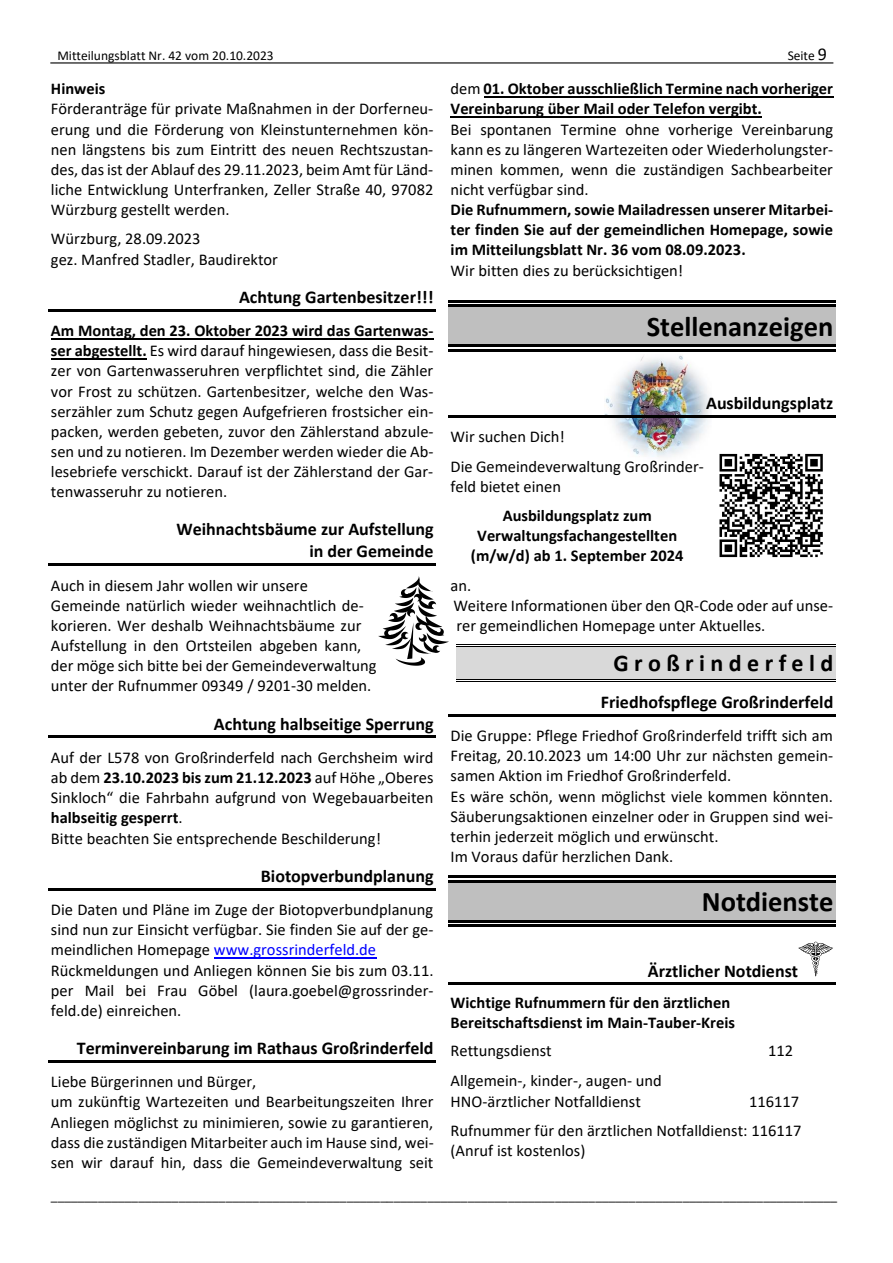
<style>
.page{position:relative;width:893px;height:1263px;background:#fff}
.page>*{position:absolute;margin:0;border:0;box-sizing:border-box;transform-origin:0 0}
.t1{font:700 28.5px "Calibri";color:#000}
.t2{font:700 24px "Calibri";color:#000}
.t3{font:700 18px/22px "Calibri";color:#000;text-align:right}
.t4{font:16.5px/20.1px "Calibri";color:#000}
.t5{font:700 16.5px/20.1px "Calibri";color:#000}
.t6{font:13.5px "Calibri";color:#000}
.s1{font-size:18px}
.s2{font-weight:700}
.s3{color:#00f}
.s4{font-weight:400}
</style>
<div class="page">
<hr style="left:50px;top:62px;width:783px;height:2px;background:#000">
<img style="left:604px;top:355px;width:107px;height:102px">
<hr style="left:49px;top:309px;width:387px;height:2px;background:#000">
<hr style="left:51px;top:338px;width:383px;height:1px;background:#000">
<hr style="left:51px;top:358px;width:96px;height:1px;background:#000">
<hr style="left:49px;top:564px;width:387px;height:2px;background:#000">
<hr style="left:49px;top:736px;width:387px;height:2px;background:#000">
<hr style="left:49px;top:888px;width:387px;height:2px;background:#000">
<hr style="left:214px;top:957px;width:162px;height:1px;background:#00f">
<hr style="left:49px;top:1060px;width:387px;height:2px;background:#000">
<hr style="left:484px;top:96px;width:349px;height:1px;background:#000">
<hr style="left:451px;top:116px;width:311px;height:1px;background:#000">
<div style="left:448px;top:307px;width:388px;height:38px;background:#bfbfbf"></div>
<hr style="left:448px;top:300px;width:388px;height:2px;background:#000">
<hr style="left:448px;top:305px;width:388px;height:2px;background:#000">
<hr style="left:448px;top:349px;width:388px;height:2px;background:#000">
<hr style="left:448px;top:345px;width:388px;height:2px;background:#000">
<hr style="left:448px;top:415px;width:388px;height:2px;background:#000">
<div style="left:456px;top:647px;width:380px;height:32px;background:#d9d9d9"></div>
<hr style="left:456px;top:644px;width:380px;height:1px;background:#000">
<hr style="left:456px;top:646px;width:380px;height:1px;background:#000">
<hr style="left:456px;top:681px;width:380px;height:1px;background:#000">
<hr style="left:456px;top:679px;width:380px;height:1px;background:#000">
<hr style="left:448px;top:714px;width:388px;height:2px;background:#000">
<div style="left:448px;top:882px;width:388px;height:38px;background:#bfbfbf"></div>
<hr style="left:448px;top:875px;width:388px;height:3px;background:#000">
<hr style="left:448px;top:880px;width:388px;height:2px;background:#000">
<hr style="left:448px;top:924px;width:388px;height:3px;background:#000">
<hr style="left:448px;top:920px;width:388px;height:2px;background:#000">
<svg style="left:798px;top:942px;width:35px;height:34px"></svg>
<hr style="left:448px;top:983px;width:388px;height:2px;background:#000">
<svg style="left:378px;top:576px;width:71px;height:90px"></svg>
<img style="left:719px;top:453px;width:104px;height:105px">
<p class="t6" style="left:57px;top:50px;width:218px">Mitteilungsblatt Nr. 42 vom 20.10.2023</p>
<p class="t6" style="left:788px;top:50px;width:41px">Seite <span class="s1">9</span></p>
<p class="t5" style="left:51px;top:79px;width:56px">Hinweis</p>
<p class="t4" style="left:51px;top:100px;width:384px;text-align:justify">Förderanträge für private Maßnahmen in der Dorferneu&shy;erung und die Förderung von Kleinstunternehmen kön&shy;nen längstens bis zum Eintritt des neuen Rechtszustan&shy;des, das ist der Ablauf des 29.11.2023, beim Amt für Länd&shy;liche Entwicklung Unterfranken, Zeller Straße 40, 97082<br>Würzburg gestellt werden.</p>
<p class="t4" style="left:51px;top:230px;width:229px">Würzburg, 28.09.2023<br>gez. Manfred Stadler, Baudirektor</p>
<p class="t3" style="left:239px;top:286px;width:196px">Achtung Gartenbesitzer!!!</p>
<p class="t4" style="left:51px;top:322px;width:384px;text-align:justify"><span class="s2">Am Montag, den 23. Oktober 2023 wird das Gartenwas&shy;ser abgestellt.</span> Es wird darauf hingewiesen, dass die Besit&shy;zer von Gartenwasseruhren verpflichtet sind, die Zähler vor Frost zu schützen. Gartenbesitzer, welche den Was&shy;serzähler zum Schutz gegen Aufgefrieren frostsicher ein&shy;packen, werden gebeten, zuvor den Zählerstand abzule&shy;sen und zu notieren. Im Dezember werden wieder die Ab&shy;lesebriefe verschickt. Darauf ist der Zählerstand der Gar&shy;tenwasseruhr zu notieren.</p>
<p class="t3" style="left:176px;top:519px;width:259px">Weihnachtsbäume zur Aufstellung in der Gemeinde</p>
<p class="t4" style="left:51px;top:576px;width:327px">Auch in diesem Jahr wollen wir unsere Gemeinde natürlich wieder weihnachtlich de&shy;korieren. Wer deshalb Weihnachtsbäume zur Aufstellung in den Ortsteilen abgeben kann, der möge sich bitte bei der Gemeindeverwaltung unter der Rufnummer 09349 / 9201-30 melden.</p>
<p class="t3" style="left:214px;top:713px;width:221px">Achtung halbseitige Sperrung</p>
<p class="t4" style="left:51px;top:748px;width:384px">Auf der L578 von Großrinderfeld nach Gerchsheim wird ab dem <span class="s2">23.10.2023 bis zum 21.12.2023</span> auf Höhe „Oberes Sinkloch“ die Fahrbahn aufgrund von Wegebauarbeiten <span class="s2">halbseitig gesperrt</span>.<br>Bitte beachten Sie entsprechende Beschilderung!</p>
<p class="t3" style="left:261px;top:865px;width:174px">Biotopverbundplanung</p>
<p class="t4" style="left:51px;top:900px;width:384px">Die Daten und Pläne im Zuge der Biotopverbundplanung sind nun zur Einsicht verfügbar. Sie finden Sie auf der ge&shy;meindlichen Homepage <span class="s3">www.grossrinderfeld.de </span>Rückmeldungen und Anliegen können Sie bis zum 03.11. per Mail bei Frau Göbel (laura.goebel@grossrinder&shy;feld.de) einreichen.</p>
<p class="t3" style="left:77px;top:1037px;width:358px">Terminvereinbarung im Rathaus Großrinderfeld</p>
<p class="t4" style="left:51px;top:1073px;width:384px">Liebe Bürgerinnen und Bürger,<br>um zukünftig Wartezeiten und Bearbeitungszeiten Ihrer Anliegen möglichst zu minimieren, sowie zu garantieren, dass die zuständigen Mitarbeiter auch im Hause sind, wei&shy;sen wir darauf hin, dass die Gemeindeverwaltung seit</p>
<p class="t5" style="left:451px;top:79px;width:384px"><span class="s4">dem</span> 01. Oktober ausschließlich Termine nach vorheriger<br>Vereinbarung über Mail oder Telefon vergibt.</p>
<p class="t4" style="left:451px;top:120px;width:384px;text-align:justify">Bei spontanen Termine ohne vorherige Vereinbarung kann es zu längeren Wartezeiten oder Wiederholungster&shy;minen kommen, wenn die zuständigen Sachbearbeiter nicht verfügbar sind.</p>
<p class="t5" style="left:451px;top:200px;width:384px;text-align:justify">Die Rufnummern, sowie Mailadressen unserer Mitarbei&shy;ter finden Sie auf der gemeindlichen Homepage, sowie im Mitteilungsblatt Nr. 36 vom 08.09.2023.</p>
<p class="t4" style="left:451px;top:261px;width:234px">Wir bitten dies zu berücksichtigen!</p>
<h1 class="t1" style="left:647px;top:313px;width:188px">Stellenanzeigen</h1>
<p class="t3" style="left:706px;top:392px;width:129px">Ausbildungsplatz</p>
<p class="t4" style="left:451px;top:423px;width:255px;line-height:29.2px">Wir suchen Dich!<br>Die Gemeindeverwaltung Großrinder-</p>
<p class="t4" style="left:451px;top:477px;width:112px">feld bietet einen</p>
<p class="t5" style="left:471px;top:506px;width:214px;text-align:center">Ausbildungsplatz zum<br>Verwaltungsfachangestellten (m/w/d) ab 1. September 2024</p>
<p class="t4" style="left:451px;top:576px;width:384px">an.<br>Weitere Informationen über den QR-Code oder auf unse&shy;rer gemeindlichen Homepage unter Aktuelles.</p>
<h2 class="t2" style="left:614px;top:652px;width:221px">G r o ß r i n d e r f e l d</h2>
<p class="t3" style="left:601px;top:691px;width:234px">Friedhofspflege Großrinderfeld</p>
<p class="t4" style="left:451px;top:727px;width:384px">Die Gruppe: Pflege Friedhof Großrinderfeld trifft sich am Freitag, 20.10.2023 um 14:00 Uhr zur nächsten gemein&shy;samen Aktion im Friedhof Großrinderfeld.<br>Es wäre schön, wenn möglichst viele kommen könnten.<br>Säuberungsaktionen einzelner oder in Gruppen sind wei&shy;terhin jederzeit möglich und erwünscht.<br>Im Voraus dafür herzlichen Dank.</p>
<h1 class="t1" style="left:702px;top:888px;width:133px">Notdienste</h1>
<p class="t3" style="left:648px;top:960px;width:152px">Ärztlicher Notdienst</p>
<p class="t5" style="left:451px;top:993px;width:286px">Wichtige Rufnummern für den ärztlichen<br>Bereitschaftsdienst im Main-Tauber-Kreis</p>
<p class="t4" style="left:451px;top:1041px;width:103px">Rettungsdienst</p>
<p class="t4" style="left:768px;top:1041px;width:27px">112</p>
<p class="t4" style="left:451px;top:1071px;width:213px;line-height:20.5px">Allgemein-, kinder-, augen- und<br>HNO-ärztlicher Notfalldienst</p>
<p class="t4" style="left:451px;top:1087px;width:352px;line-height:29.4px;text-align:right">116117<br>Rufnummer für den ärztlichen Notfalldienst: 116117</p>
<p class="t4" style="left:451px;top:1141px;width:136px">(Anruf ist kostenlos)</p>
<p class="t6" style="left:51px;top:1191px;width:788px">_____________________________________________________________________________________________________________________</p>
</div>
